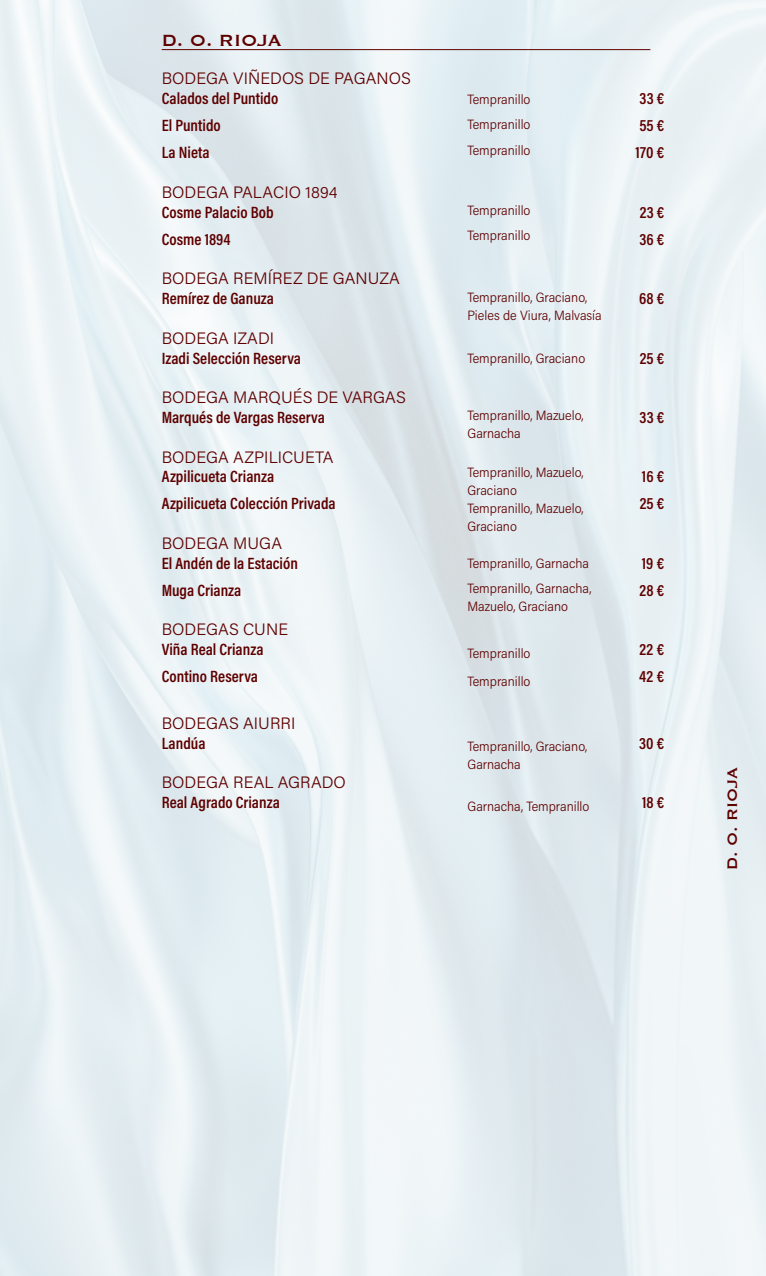
<style>
.page{position:relative;width:766px;height:1276px;background:#fff}
.page>*{position:absolute;margin:0;border:0;box-sizing:border-box;transform-origin:0 0}
.t1{font:21px "Copperplate";color:#5f0000}
.t2{font:18px "Copperplate";color:#5f0000}
.t3{font:16.5px "Acumin Variable Concept";letter-spacing:.005em;color:#5f0000}
.t4{font:16.5px "Acumin Variable Concept";letter-spacing:-.045em;color:#5f0000}
.t5{font:16.5px "Acumin Variable Concept";letter-spacing:-.08em;color:#5f0000}
.t6{font:16.5px "Acumin Variable Concept";letter-spacing:-.075em;color:#5f0000}
.t7{font:16.5px "Acumin Variable Concept";letter-spacing:.01em;color:#5f0000}
.t8{font:16.5px "Acumin Variable Concept";letter-spacing:-.065em;color:#5f0000}
.t9{font:16.5px "Acumin Variable Concept";letter-spacing:-.07em;color:#5f0000}
.t10{font:16.5px "Acumin Variable Concept";letter-spacing:-.085em;color:#5f0000}
.t11{font:16.5px "Acumin Variable Concept";letter-spacing:-.09em;color:#5f0000}
.t12{font:13.5px/18px "Acumin Variable Concept";letter-spacing:-.02em;color:#5f0000}
</style>
<div class="page">
<hr style="left:162px;top:49px;width:488px;height:1px;background:#5f0000">
<p class="t1" style="left:162px;top:26px;width:122px">D. O. RIOJA</p>
<p class="t3" style="left:162px;top:67px;width:250px">BODEGA VIÑEDOS DE PAGANOS</p>
<p class="t10" style="left:162px;top:87px;width:120px">Calados del Puntido</p>
<p class="t4" style="left:639px;top:87px;width:27px">33 €</p>
<p class="t11" style="left:162px;top:114px;width:62px">El Puntido</p>
<p class="t4" style="left:639px;top:114px;width:27px">55 €</p>
<p class="t4" style="left:162px;top:141px;width:51px">La Nieta</p>
<p class="t4" style="left:635px;top:141px;width:31px">170 €</p>
<p class="t7" style="left:162px;top:181px;width:177px">BODEGA PALACIO 1894</p>
<p class="t5" style="left:162px;top:201px;width:115px">Cosme Palacio Bob</p>
<p class="t4" style="left:639px;top:201px;width:27px">23 €</p>
<p class="t10" style="left:162px;top:228px;width:72px">Cosme 1894</p>
<p class="t4" style="left:639px;top:228px;width:27px">36 €</p>
<p class="t7" style="left:162px;top:267px;width:239px">BODEGA REMÍREZ DE GANUZA</p>
<p class="t5" style="left:162px;top:287px;width:115px">Remírez de Ganuza</p>
<p class="t4" style="left:639px;top:287px;width:28px">68 €</p>
<p class="t3" style="left:162px;top:327px;width:114px">BODEGA IZADI</p>
<p class="t9" style="left:162px;top:346px;width:142px">Izadi Selección Reserva</p>
<p class="t4" style="left:639px;top:346px;width:27px">25 €</p>
<p class="t3" style="left:162px;top:386px;width:245px">BODEGA MARQUÉS DE VARGAS</p>
<p class="t6" style="left:162px;top:406px;width:166px">Marqués de Vargas Reserva</p>
<p class="t4" style="left:639px;top:406px;width:27px">33 €</p>
<p class="t3" style="left:162px;top:445px;width:173px">BODEGA AZPILICUETA</p>
<p class="t8" style="left:162px;top:465px;width:115px">Azpilicueta Crianza</p>
<p class="t4" style="left:641px;top:465px;width:25px">16 €</p>
<p class="t8" style="left:162px;top:492px;width:177px">Azpilicueta Colección Privada</p>
<p class="t4" style="left:639px;top:492px;width:27px">25 €</p>
<p class="t3" style="left:162px;top:532px;width:122px">BODEGA MUGA</p>
<p class="t5" style="left:162px;top:552px;width:139px">El Andén de la Estación</p>
<p class="t4" style="left:641px;top:552px;width:25px">19 €</p>
<p class="t5" style="left:162px;top:579px;width:82px">Muga Crianza</p>
<p class="t4" style="left:639px;top:579px;width:27px">28 €</p>
<p class="t3" style="left:162px;top:618px;width:128px">BODEGAS CUNE</p>
<p class="t6" style="left:162px;top:638px;width:104px">Viña Real Crianza</p>
<p class="t4" style="left:639px;top:638px;width:27px">22 €</p>
<p class="t9" style="left:162px;top:665px;width:99px">Contino Reserva</p>
<p class="t4" style="left:639px;top:665px;width:27px">42 €</p>
<p class="t7" style="left:162px;top:712px;width:135px">BODEGAS AIURRI</p>
<p class="t4" style="left:162px;top:732px;width:47px">Landúa</p>
<p class="t4" style="left:639px;top:732px;width:28px">30 €</p>
<p class="t3" style="left:162px;top:771px;width:185px">BODEGA REAL AGRADO</p>
<p class="t6" style="left:162px;top:791px;width:121px">Real Agrado Crianza</p>
<p class="t4" style="left:642px;top:791px;width:25px">18 €</p>
<p class="t12" style="left:467px;top:90px;width:65px">Tempranillo</p>
<p class="t12" style="left:467px;top:115px;width:65px">Tempranillo</p>
<p class="t12" style="left:467px;top:141px;width:65px">Tempranillo</p>
<p class="t12" style="left:467px;top:201px;width:65px">Tempranillo</p>
<p class="t12" style="left:467px;top:226px;width:65px">Tempranillo</p>
<p class="t12" style="left:467px;top:288px;width:121px">Tempranillo, Graciano,</p>
<p class="t12" style="left:467px;top:306px;width:136px">Pieles de Viura, Malvasía</p>
<p class="t12" style="left:467px;top:349px;width:120px">Tempranillo, Graciano</p>
<p class="t12" style="left:467px;top:406px;width:118px">Tempranillo, Mazuelo,</p>
<p class="t12" style="left:467px;top:424px;width:55px">Garnacha</p>
<p class="t12" style="left:467px;top:463px;width:118px">Tempranillo, Mazuelo,</p>
<p class="t12" style="left:467px;top:481px;width:51px">Graciano</p>
<p class="t12" style="left:467px;top:499px;width:118px">Tempranillo, Mazuelo,</p>
<p class="t12" style="left:467px;top:517px;width:51px">Graciano</p>
<p class="t12" style="left:467px;top:553px;width:123px">Tempranillo, Garnacha</p>
<p class="t12" style="left:467px;top:579px;width:126px">Tempranillo, Garnacha,</p>
<p class="t12" style="left:467px;top:597px;width:102px">Mazuelo, Graciano</p>
<p class="t12" style="left:467px;top:643px;width:65px">Tempranillo</p>
<p class="t12" style="left:467px;top:672px;width:65px">Tempranillo</p>
<p class="t12" style="left:467px;top:736px;width:121px">Tempranillo, Graciano,<br>Garnacha</p>
<p class="t12" style="left:467px;top:796px;width:124px">Garnacha, Tempranillo</p>
<p class="t2" style="left:720px;top:870px;width:104px;rotate:-90deg">D. O. RIOJA</p>
</div>
